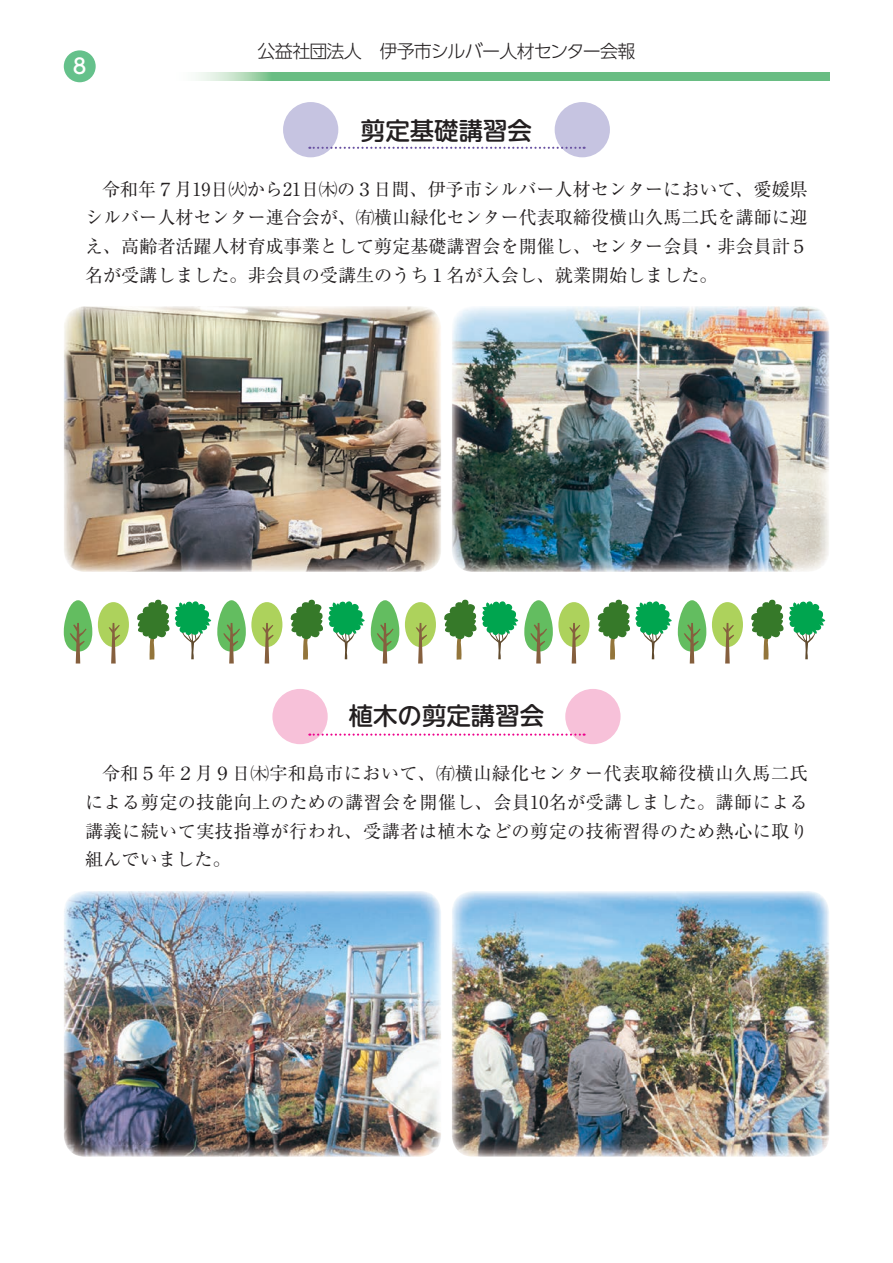
<style>
.page{position:relative;width:893px;height:1263px;background:#fff}
.page>*{position:absolute;margin:0;border:0;box-sizing:border-box;transform-origin:0 0}
.t1{font:500 24.45px "UD Shin M Go Pro";color:#231f20}
.t2{font:500 20.7px "UD Shin Go Pro";color:#fff}
.t3{font:18px/28.7px "Ryumin Pro";letter-spacing:.005em;color:#231f20;text-align:justify}
.t4{font:300 18px "UD Shin Go Pro";letter-spacing:-.045em;color:#231f20}
</style>
<div class="page">
<div style="left:64px;top:50px;width:32px;height:32px;background:#65c18b;border-radius:50%"></div>
<img style="left:198px;top:72px;width:631px;height:9px">
<div style="left:283px;top:102px;width:55px;height:55px;background:#c6c4e1;border-radius:50%"></div>
<div style="left:555px;top:102px;width:55px;height:55px;background:#c6c4e1;border-radius:50%"></div>
<div style="left:272px;top:689px;width:56px;height:55px;background:#f7c1d9;border-radius:50%"></div>
<div style="left:565px;top:689px;width:56px;height:55px;background:#f7c1d9;border-radius:50%"></div>
<img style="left:64px;top:306px;width:377px;height:266px">
<img style="left:64px;top:891px;width:377px;height:266px">
<img style="left:452px;top:306px;width:377px;height:266px">
<img style="left:452px;top:891px;width:377px;height:266px">
<svg style="left:309px;top:147px;width:276px;height:2px"></svg>
<svg style="left:309px;top:733px;width:276px;height:3px"></svg>
<svg style="left:64px;top:600px;width:28px;height:63px"></svg>
<div style="left:98px;top:602px;width:31px;height:45px;background:#add25c;border-radius:50%"></div>
<svg style="left:109px;top:623px;width:11px;height:40px"></svg>
<svg style="left:137px;top:600px;width:74px;height:60px"></svg>
<svg style="left:217px;top:600px;width:29px;height:63px"></svg>
<div style="left:251px;top:602px;width:31px;height:45px;background:#add25c;border-radius:50%"></div>
<svg style="left:262px;top:623px;width:12px;height:40px"></svg>
<svg style="left:290px;top:600px;width:75px;height:60px"></svg>
<svg style="left:371px;top:600px;width:28px;height:63px"></svg>
<div style="left:405px;top:602px;width:31px;height:45px;background:#add25c;border-radius:50%"></div>
<svg style="left:416px;top:623px;width:11px;height:40px"></svg>
<svg style="left:444px;top:600px;width:74px;height:60px"></svg>
<svg style="left:524px;top:600px;width:29px;height:63px"></svg>
<div style="left:558px;top:602px;width:31px;height:45px;background:#add25c;border-radius:50%"></div>
<svg style="left:569px;top:623px;width:12px;height:40px"></svg>
<svg style="left:597px;top:600px;width:75px;height:60px"></svg>
<svg style="left:678px;top:600px;width:28px;height:63px"></svg>
<div style="left:712px;top:602px;width:31px;height:45px;background:#add25c;border-radius:50%"></div>
<svg style="left:723px;top:623px;width:11px;height:40px"></svg>
<svg style="left:751px;top:600px;width:74px;height:60px"></svg>
<p class="t2" style="left:73px;top:50px;width:15px">8</p>
<p class="t4" style="left:257px;top:37px;width:380px">公益社団法人　伊予市シルバー人材センター会報</p>
<h1 class="t1" style="left:361px;top:110px;width:173px">剪定基礎講習会</h1>
<p class="t3" style="left:85px;top:173px;width:724px;text-indent:17px">令和年７月19日㈫から21日㈭の３日間、伊予市シルバー人材センターにおいて、愛媛県シルバー人材センター連合会が、㈲横山緑化センター代表取締役横山久馬二氏を講師に迎え、高齢者活躍人材育成事業として剪定基礎講習会を開催し、センター会員・非会員計５名が受講しました。非会員の受講生のうち１名が入会し、就業開始しました。</p>
<h1 class="t1" style="left:349px;top:696px;width:197px">植木の剪定講習会</h1>
<p class="t3" style="left:85px;top:758px;width:724px;text-indent:17px">令和５年２月９日㈭宇和島市において、㈲横山緑化センター代表取締役横山久馬二氏による剪定の技能向上のための講習会を開催し、会員10名が受講しました。講師による講義に続いて実技指導が行われ、受講者は植木などの剪定の技術習得のため熱心に取り組んでいました。</p>
</div>
